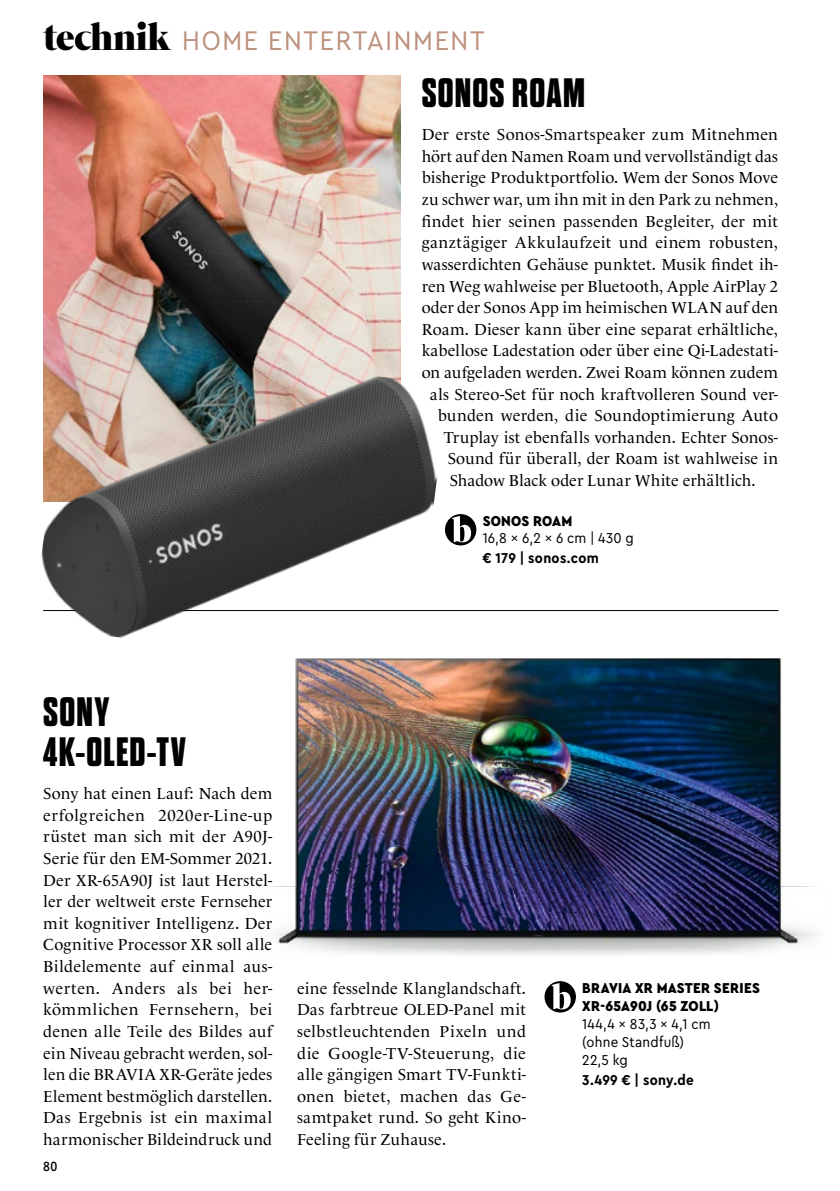
<style>
.page{position:relative;width:840px;height:1191px;background:#fff}
.page>*{position:absolute;margin:0;border:0;box-sizing:border-box;transform-origin:0 0}
.t1{font:700 expanded 41px/40px "Dharma Gothic E";letter-spacing:.03em;color:#000}
.t2{font:28.2px "Cera Compact Pro";letter-spacing:.06em;color:#bd917e}
.t3{font:16.2px/21.6px "Le Monde Livre Std";letter-spacing:.01em;color:#000;text-align:justify}
.t4{font:15px/17.8px "Cera Compact Pro";letter-spacing:.015em;color:#000}
.t5{font:900 15px/17.8px "Cera Compact Pro";letter-spacing:.015em;color:#000}
.t6{font:700 15px "Cera Compact Pro";letter-spacing:.02em;color:#000}
.t7{font:500 14px "Cera Compact Pro";color:#000}
.s1{font-family:"Mixta Sharp Alt";font-weight:900;font-size:39.6px;color:#000}
</style>
<div class="page">
<hr style="left:43px;top:610px;width:735px;height:1px;background:#000">
<img style="left:270px;top:658px;width:547px;height:297px">
<svg style="left:544px;top:981px;width:31px;height:31px"></svg>
<svg style="left:551px;top:983px;width:19px;height:26px"></svg>
<img style="left:43px;top:76px;width:357px;height:260px">
<img style="left:41px;top:336px;width:408px;height:340px">
<svg style="left:444px;top:514px;width:32px;height:31px"></svg>
<svg style="left:451px;top:516px;width:20px;height:26px"></svg>
<h2 class="t2" style="left:43px;top:22px;width:443px"><span class="s1">technik</span> HOME ENTERTAINMENT</h2>
<h1 class="t1" style="left:421px;top:74px;width:165px">SONOS ROAM</h1>
<p class="t3" style="left:421px;top:124px;width:358px">Der erste Sonos-Smartspeaker zum Mitnehmen</p>
<p class="t3" style="left:421px;top:145px;width:357px">hört auf den Namen Roam und vervollständigt das</p>
<p class="t3" style="left:421px;top:167px;width:358px">bisherige Produktportfolio. Wem der Sonos Move</p>
<p class="t3" style="left:421px;top:189px;width:358px">zu schwer war, um ihn mit in den Park zu nehmen,</p>
<p class="t3" style="left:421px;top:210px;width:358px">findet hier seinen passenden Begleiter, der mit</p>
<p class="t3" style="left:421px;top:232px;width:357px">ganztägiger Akkulaufzeit und einem robusten,</p>
<p class="t3" style="left:421px;top:253px;width:358px">wasserdichten Gehäuse punktet. Musik findet ih-</p>
<p class="t3" style="left:421px;top:275px;width:358px">ren Weg wahlweise per Bluetooth, Apple AirPlay 2</p>
<p class="t3" style="left:421px;top:297px;width:358px">oder der Sonos App im heimischen WLAN auf den</p>
<p class="t3" style="left:421px;top:318px;width:358px">Roam. Dieser kann über eine separat erhältliche,</p>
<p class="t3" style="left:421px;top:340px;width:358px">kabellose Ladestation oder über eine Qi-Ladestati-</p>
<p class="t3" style="left:421px;top:361px;width:357px">on aufgeladen werden. Zwei Roam können zudem</p>
<p class="t3" style="left:429px;top:383px;width:350px">als Stereo-Set für noch kraftvolleren Sound ver-</p>
<p class="t3" style="left:437px;top:405px;width:342px">bunden werden, die Soundoptimierung Auto</p>
<p class="t3" style="left:443px;top:426px;width:335px">Truplay ist ebenfalls vorhanden. Echter Sonos-</p>
<p class="t3" style="left:447px;top:448px;width:332px">Sound für überall, der Roam ist wahlweise in</p>
<p class="t3" style="left:449px;top:469px;width:307px">Shadow Black oder Lunar White erhältlich.</p>
<p class="t5" style="left:482px;top:512px;width:91px">SONOS ROAM</p>
<p class="t4" style="left:482px;top:528px;width:152px">16,8 x 6,2 x 6 cm | 430 g</p>
<p class="t6" style="left:482px;top:548px;width:118px">€ 179 | sonos.com</p>
<h1 class="t1" style="left:43px;top:693px;width:144px">SONY<br>4K-OLED-TV</h1>
<p class="t3" style="left:43px;top:782px;width:230px">Sony hat einen Lauf: Nach dem erfolgreichen 2020er-Line-up rüstet man sich mit der A90J-Serie für den EM-Sommer 2021.<br>Der XR-65A90J ist laut Herstel&shy;ler der weltweit erste Fernseher mit kognitiver Intelligenz. Der Cognitive Processor XR soll alle Bildelemente auf einmal aus&shy;werten. Anders als bei her&shy;kömmlichen Fernsehern, bei denen alle Teile des Bildes auf ein Niveau gebracht werden, sol&shy;len die BRAVIA XR-Geräte jedes Element bestmöglich darstellen.<br>Das Ergebnis ist ein maximal harmonischer Bildeindruck und</p>
<p class="t7" style="left:43px;top:1157px;width:16px">80</p>
<p class="t3" style="left:297px;top:977px;width:230px">eine fesselnde Klanglandschaft.<br>Das farbtreue OLED-Panel mit selbstleuchtenden Pixeln und die Google-TV-Steuerung, die alle gängigen Smart TV-Funkti&shy;onen bietet, machen das Ge&shy;samtpaket rund. So geht Kino-Feeling für Zuhause.</p>
<p class="t5" style="left:582px;top:978px;width:179px">BRAVIA XR MASTER SERIES<br>XR-65A90J (65 ZOLL)</p>
<p class="t4" style="left:582px;top:1014px;width:130px">144,4 x 83,3 x 4,1 cm (ohne Standfuß)<br>22,5 kg</p>
<p class="t6" style="left:582px;top:1070px;width:113px">3.499 € | sony.de</p>
</div>
